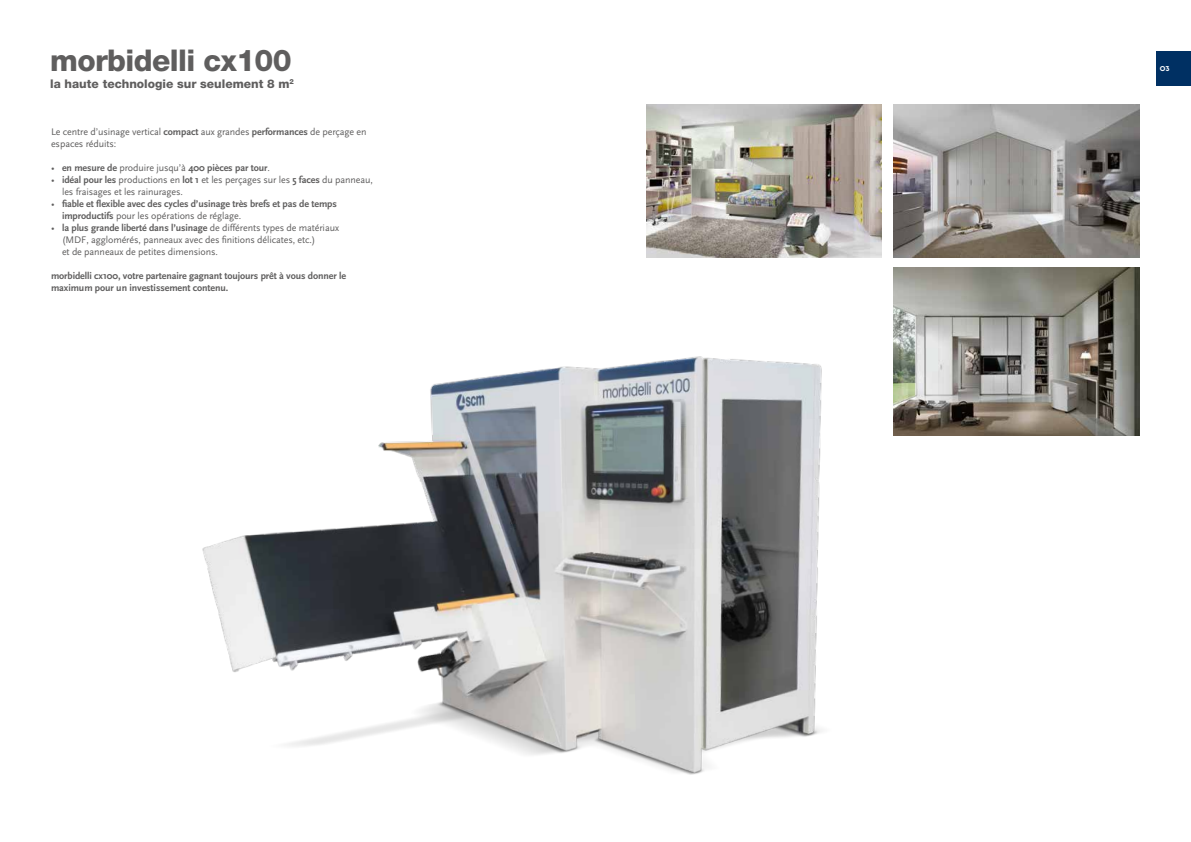
<style>
.page{position:relative;width:1191px;height:842px;background:#fff}
.page>*{position:absolute;margin:0;border:0;box-sizing:border-box;transform-origin:0 0}
.t1{font:800 30px "Helvetica Neue LT Std";letter-spacing:-.02em;color:#5f5e5e}
.t2{font:800 12px "Helvetica Neue LT Std";color:#5f5e5e}
.t3{font:10px/12px "Scala Sans";letter-spacing:-.01em;color:#5f5e5e}
.t4{font:700 10px/12px "Scala Sans";letter-spacing:-.01em;color:#5f5e5e}
.t5{font:800 7px "P22 Underground";color:#fff}
.s1{font-weight:700}
.s2{font-weight:400}
</style>
<div class="page">
<img style="left:202px;top:356px;width:620px;height:419px">
<div style="left:1157px;top:51px;width:34px;height:34px;background:#003063"></div>
<img style="left:893px;top:105px;width:247px;height:152px">
<img style="left:646px;top:105px;width:236px;height:152px">
<img style="left:893px;top:268px;width:247px;height:167px">
<h1 class="t1" style="left:50px;top:42px;width:243px">morbidelli cx100</h1>
<p class="t2" style="left:50px;top:76px;width:245px">la haute technologie sur seulement 8 m<sup>2</sup></p>
<p class="t3" style="left:51px;top:126px;width:317px">Le centre d’usinage vertical <span class="s1">compact</span> aux grandes <span class="s1">performances</span> de perçage en espaces réduits:</p>
<p class="t4" style="left:51px;top:162px;width:220px"><span class="s2">•</span> en mesure de <span class="s2">produire jusqu’à</span> 400 pièces par tour<span class="s2">.</span></p>
<p class="t3" style="left:62px;top:174px;width:312px;text-indent:-11px">• <span class="s1">idéal pour les</span> productions en <span class="s1">lot 1</span> et les perçages sur les <span class="s1">5 faces</span> du panneau, les fraisages et les rainurages.</p>
<p class="t4" style="left:62px;top:198px;width:276px;text-indent:-11px"><span class="s2">•</span> fiable et flexible avec des cycles d’usinage très brefs et pas de temps improductifs <span class="s2">pour les opérations de réglage.</span></p>
<p class="t3" style="left:62px;top:222px;width:278px;text-indent:-11px">• <span class="s1">la plus grande liberté dans l’usinage</span> de différents types de matériaux (MDF, agglomérés, panneaux avec des finitions délicates, etc.)<br>et de panneaux de petites dimensions.</p>
<p class="t4" style="left:51px;top:270px;width:297px">morbidelli cx100, votre partenaire gagnant toujours prêt à vous donner le maximum pour un investissement contenu.</p>
<p class="t5" style="left:1159px;top:64px;width:11px">O3</p>
</div>
